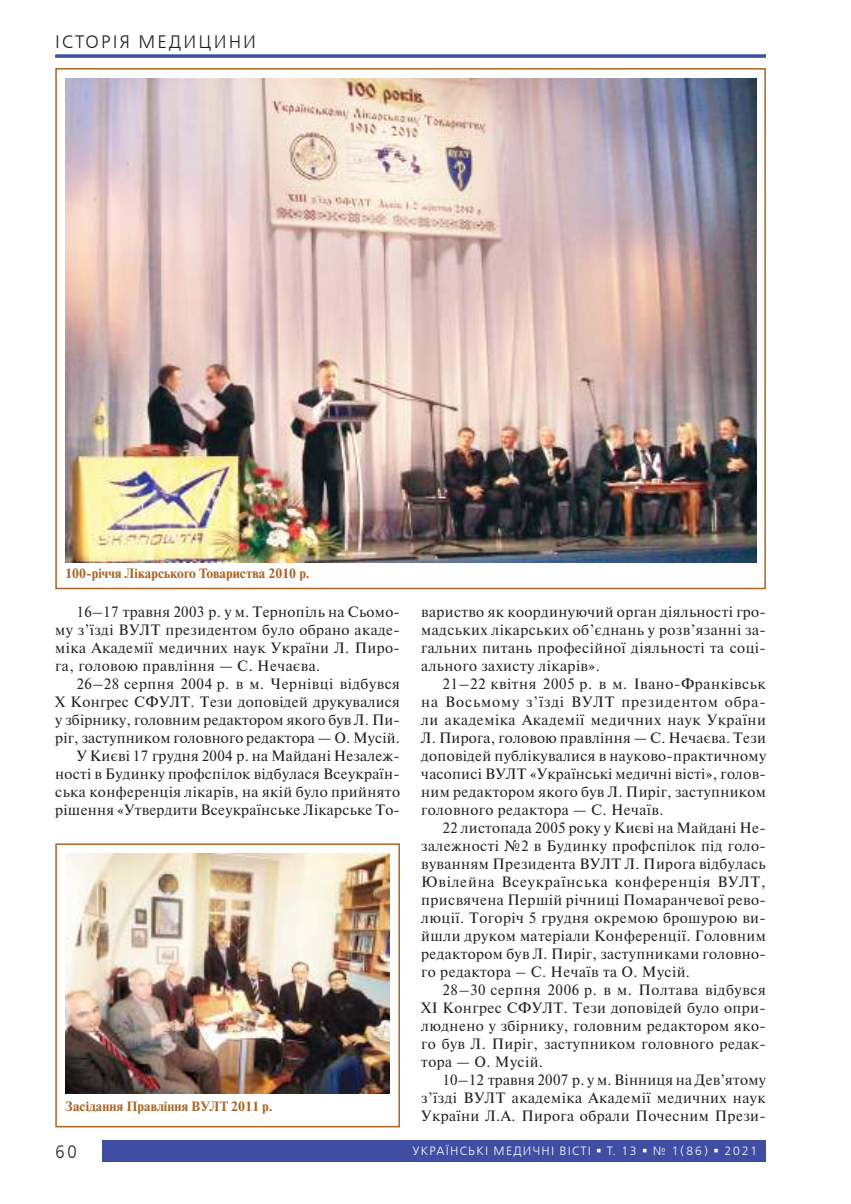
<style>
.page{position:relative;width:851px;height:1204px;background:#fff}
.page>*{position:absolute;margin:0;border:0;box-sizing:border-box;transform-origin:0 0}
.t1{font:18px "Free Set C";letter-spacing:.115em;color:#241f1f}
.t2{font:18px "Free Set C";letter-spacing:.115em;color:#241f1f;scale:.9 1}
.t3{font:15px/18px "Newton";letter-spacing:.025em;color:#241f1f;text-align:justify}
.t4{font:700 13.5px "Newton";color:#a96523}
.t5{font:12px "Free Set C";letter-spacing:.1em;color:#fff}
</style>
<div class="page">
<div style="left:102px;top:1140px;width:663px;height:21px;background:#3f4da2"></div>
<img style="left:65px;top:78px;width:691px;height:484px">
<img style="left:66px;top:853px;width:323px;height:240px">
<div style="left:55px;top:843px;width:345px;height:284px;border:2px solid #a96523"></div>
<hr style="left:55px;top:55px;width:710px;height:3px;background:#3f4da2">
<p class="t1" style="left:55px;top:31px;width:202px">ІСТОРІЯ МЕДИЦИНИ</p>
<p class="t1" style="left:55px;top:31px;width:89px">РУБРИКА</p>
<p class="t4" style="left:65px;top:564px;width:246px">100-річчя Лікарського Товариства 2010 р.</p>
<p class="t3" style="left:55px;top:602px;width:346px;text-indent:21px">16–17 травня 2003 р. у м. Тернопіль на Сьомо&shy;му з’їзді ВУЛТ президентом було обрано акаде&shy;міка Академії медичних наук України Л. Пиро&shy;га, головою правління — С. Нечаєва.</p>
<p class="t3" style="left:55px;top:674px;width:346px;text-align:right">26–28 серпня 2004 р. в м. Чернівці відбувся<br>Х Конгрес СФУЛТ. Тези доповідей друкувалися у збірнику, головним редактором якого був Л. Пи&shy;ріг, заступником головного редактора — О. Мусій.<br>У Києві 17 грудня 2004 р. на Майдані Незалеж&shy;ності в Будинку профспілок відбулася Всеукраїн&shy;ська конференція лікарів, на якій було прийнято рішення «Утвердити Всеукраїнське Лікарське То-</p>
<p class="t4" style="left:65px;top:1097px;width:209px">Засідання Правління ВУЛТ 2011 р.</p>
<p class="t3" style="left:421px;top:602px;width:346px">вариство як координуючий орган діяльності гро&shy;мадських лікарських об’єднань у розв’язанні за&shy;гальних питань професійної діяльності та соці&shy;ального захисту лікарів».</p>
<p class="t3" style="left:421px;top:674px;width:346px;text-align:left;text-indent:21px">21–22 квітня 2005 р. в м. Івано-Франківськ на Восьмому з’їзді ВУЛТ президентом обра&shy;ли академіка Академії медичних наук України Л. Пирога, головою правління — С. Нечаєва. Тези доповідей публікувалися в науково-практичному часописі ВУЛТ «Українські медичні вісті», голов&shy;ним редактором якого був Л. Пиріг, заступником головного редактора — С. Нечаїв.</p>
<p class="t3" style="left:421px;top:818px;width:346px;text-indent:21px">22 листопада 2005 року у Києві на Майдані Не&shy;залежності №2 в Будинку профспілок під голо&shy;вуванням Президента ВУЛТ Л. Пирога відбулась Ювілейна Всеукраїнська конференція ВУЛТ, присвячена Першій річниці Помаранчевої рево&shy;люції. Тогоріч 5 грудня окремою брошурою ви&shy;йшли друком матеріали Конференції. Головним редактором був Л. Пиріг, заступниками головно&shy;го редактора – С. Нечаїв та О. Мусій.</p>
<p class="t3" style="left:421px;top:980px;width:346px;text-indent:21px">28–30 серпня 2006 р. в м. Полтава відбувся ХІ Конгрес СФУЛТ. Тези доповідей було опри&shy;люднено у збірнику, головним редактором яко&shy;го був Л. Пиріг, заступником головного редак&shy;тора — О. Мусій.</p>
<p class="t3" style="left:421px;top:1070px;width:346px;text-indent:21px">10–12 травня 2007 р. у м. Вінниця на Дев’ятому з’їзді ВУЛТ академіка Академії медичних наук України Л.А. Пирога обрали Почесним Прези-</p>
<p class="t2" style="left:55px;top:1140px;width:26px">60</p>
<p class="t5" style="left:412px;top:1144px;width:346px">УКРАЇНСЬКІ МЕДИЧНІ ВІСТІ ▪ Т. 13 ▪ № 1(86) ▪ 2021</p>
</div>
